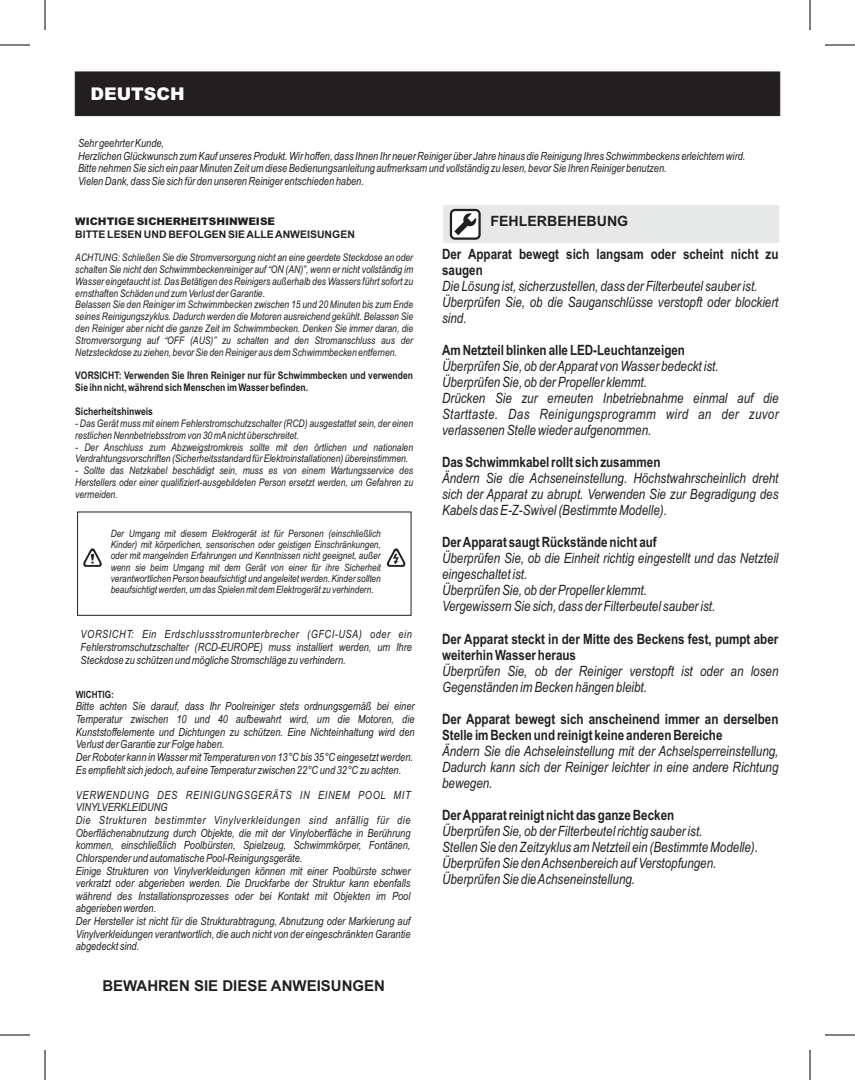
<style>
.page{position:relative;width:855px;height:1080px;background:#fff}
.page>*{position:absolute;margin:0;border:0;box-sizing:border-box;transform-origin:0 0}
.t1{font:900 17.5px "Arial";color:#fff}
.t2{font:700 15px "Arial";color:#231f20}
.t3{font:italic 14.12px/16px "Arial Narrow";color:#231f20}
.t4{font:700 14.12px/16.2px "Arial Narrow";color:#231f20}
.t5{font:700 14.12px "Arial";color:#231f20}
.t6{font:italic 11.25px/12.6px "Arial Narrow";color:#231f20}
.t7{font:italic 10.5px/11.8px "Arial Narrow";color:#231f20}
.t8{font:700 10.5px/12px "Arial Narrow";color:#231f20}
.t9{font:700 10.5px "Arial";color:#231f20}
.t10{font:900 10.5px "Arial";color:#231f20}
.t11{font:italic 10.12px/11.4px "Arial Narrow";color:#231f20;text-align:justify}
.t12{font:700 10px "Arial Narrow";color:#231f20}
</style>
<div class="page">
<div style="left:443px;top:206px;width:335px;height:37px;background:#e7e8e8"></div>
<svg style="left:450px;top:209px;width:31px;height:31px"></svg>
<div style="left:75px;top:72px;width:705px;height:44px;background:#231f20"></div>
<svg style="left:83px;top:548px;width:19px;height:19px"></svg>
<svg style="left:387px;top:548px;width:18px;height:19px"></svg>
<hr style="left:0;top:1035px;width:30px;height:1px;background:#000">
<hr style="left:45px;top:1050px;width:1px;height:30px;background:#000">
<hr style="left:0;top:45px;width:30px;height:1px;background:#000">
<hr style="left:45px;top:0;width:1px;height:30px;background:#000">
<hr style="left:825px;top:45px;width:30px;height:1px;background:#000">
<hr style="left:810px;top:0;width:1px;height:30px;background:#000">
<hr style="left:825px;top:1035px;width:30px;height:1px;background:#000">
<hr style="left:810px;top:1050px;width:1px;height:30px;background:#000">
<h1 class="t1" style="left:90px;top:88px;width:96px">DEUTSCH</h1>
<p class="t6" style="left:78px;top:138px;width:669px">Sehr geehrter Kunde,<br>Herzlichen Glückwunsch zum Kauf unseres Produkt. Wir hoffen, dass Ihnen Ihr neuer Reiniger über Jahre hinaus die Reinigung Ihres Schwimmbeckens erleichtern wird.<br>Bitte nehmen Sie sich ein paar Minuten Zeit um diese Bedienungsanleitung aufmerksam und vollständig zu lesen, bevor Sie Ihren Reiniger benutzen.<br>Vielen Dank, dass Sie sich für den unseren Reiniger entschieden haben.</p>
<p class="t10" style="left:75px;top:218px;width:201px">WICHTIGE SICHERHEITSHINWEISE</p>
<p class="t9" style="left:75px;top:230px;width:281px">BITTE LESEN UND BEFOLGEN SIE ALLE ANWEISUNGEN</p>
<p class="t7" style="left:75px;top:253px;width:339px">ACHTUNG: Schließen Sie die Stromversorgung nicht an eine geerdete Steckdose an oder schalten Sie nicht den Schwimmbeckenreiniger auf “ON (AN)”, wenn er nicht vollständig im Wasser eingetaucht ist. Das Betätigen des Reinigers außerhalb des Wassers führt sofort zu ernsthaften Schäden und zum Verlust der Garantie.<br>Belassen Sie den Reiniger im Schwimmbecken zwischen 15 und 20 Minuten bis zum Ende seines Reinigungszyklus. Dadurch werden die Motoren ausreichend gekühlt. Belassen Sie den Reiniger aber nicht die ganze Zeit im Schwimmbecken. Denken Sie immer daran, die Stromversorgung auf “OFF (AUS)” zu schalten and den Stromanschluss aus der Netzsteckdose zu ziehen, bevor Sie den Reiniger aus dem Schwimmbecken entfernen.</p>
<p class="t8" style="left:75px;top:371px;width:339px">VORSICHT: Verwenden Sie Ihren Reiniger nur für Schwimmbecken und verwenden<br>Sie ihn nicht, während sich Menschen im Wasser befinden.</p>
<p class="t8" style="left:75px;top:406px;width:79px">Sicherheitshinweis</p>
<p class="t7" style="left:75px;top:418px;width:339px">- Das Gerät muss mit einem Fehlerstromschutzschalter (RCD) ausgestattet sein, der einen restlichen Nennbetriebsstrom von 30 mAnicht überschreitet.</p>
<p class="t7" style="left:75px;top:442px;width:339px">- Der Anschluss zum Abzweigstromkreis sollte mit den örtlichen und nationalen<br>Verdrahtungsvorschriften (Sicherheitsstandard für Elektroinstallationen) übereinstimmen.</p>
<p class="t7" style="left:75px;top:465px;width:339px;text-align:justify">- Sollte das Netzkabel beschädigt sein, muss es von einem Wartungsservice des Herstellers oder einer qualifiziert-ausgebildeten Person ersetzt werden, um Gefahren zu vermeiden.</p>
<p class="t5" style="left:490px;top:216px;width:139px">FEHLERBEHEBUNG</p>
<p class="t4" style="left:442px;top:247px;width:338px">Der Apparat bewegt sich langsam oder scheint nicht zu saugen</p>
<p class="t3" style="left:442px;top:279px;width:338px">Die Lösung ist, sicherzustellen, dass der Filterbeutel sauber ist.<br>Überprüfen Sie, ob die Sauganschlüsse verstopft oder blockiert sind.</p>
<p class="t4" style="left:442px;top:344px;width:244px">Am Netzteil blinken alle LED-Leuchtanzeigen</p>
<p class="t3" style="left:442px;top:360px;width:338px">Überprüfen Sie, ob der Apparat von Wasser bedeckt ist.<br>Überprüfen Sie, ob der Propeller klemmt.<br>Drücken Sie zur erneuten Inbetriebnahme einmal auf die Starttaste. Das Reinigungsprogramm wird an der zuvor verlassenen Stelle wieder aufgenommen.</p>
<p class="t4" style="left:442px;top:456px;width:220px">Das Schwimmkabel rollt sich zusammen</p>
<p class="t3" style="left:442px;top:472px;width:338px;text-align:justify">Ändern Sie die Achseneinstellung. Höchstwahrscheinlich dreht sich der Apparat zu abrupt. Verwenden Sie zur Begradigung des Kabels das E-Z-Swivel (Bestimmte Modelle).</p>
<p class="t4" style="left:442px;top:536px;width:216px">Der Apparat saugt Rückstände nicht auf</p>
<p class="t3" style="left:442px;top:552px;width:338px">Überprüfen Sie, ob die Einheit richtig eingestellt und das Netzteil eingeschaltet ist.<br>Überprüfen Sie, ob der Propeller klemmt.<br>Vergewissern Sie sich, dass der Filterbeutel sauber ist.</p>
<p class="t4" style="left:442px;top:632px;width:338px">Der Apparat steckt in der Mitte des Beckens fest, pumpt aber weiterhin Wasser heraus</p>
<p class="t3" style="left:442px;top:664px;width:338px">Überprüfen Sie, ob der Reiniger verstopft ist oder an losen<br>Gegenständen im Becken hängen bleibt.</p>
<p class="t4" style="left:442px;top:712px;width:338px">Der Apparat bewegt sich anscheinend immer an derselben<br>Stelle im Becken und reinigt keine anderen Bereiche</p>
<p class="t3" style="left:442px;top:745px;width:338px;text-align:justify">Ändern Sie die Achseleinstellung mit der Achselsperreinstellung, Dadurch kann sich der Reiniger leichter in eine andere Richtung bewegen.</p>
<p class="t4" style="left:442px;top:809px;width:234px">Der Apparat reinigt nicht das ganze Becken</p>
<p class="t3" style="left:442px;top:825px;width:317px">Überprüfen Sie, ob der Filterbeutel richtig sauber ist.<br>Stellen Sie den Zeitzyklus am Netzteil ein (Bestimmte Modelle).<br>Überprüfen Sie den Achsenbereich auf Verstopfungen.<br>Überprüfen Sie die Achseneinstellung.</p>
<p class="t11" style="left:111px;top:528px;width:272px">Der Umgang mit diesem Elektrogerät ist für Personen (einschließlich Kinder) mit körperlichen, sensorischen oder geistigen Einschränkungen, oder mit mangelnden Erfahrungen und Kenntnissen nicht geeignet, außer wenn sie beim Umgang mit dem Gerät von einer für ihre Sicherheit verantwortlichen Person beaufsichtigt und angeleitet werden. Kinder sollten beaufsichtigt werden, um das Spielen mit dem Elektrogerät zu verhindern.</p>
<p class="t6" style="left:81px;top:629px;width:333px;text-align:justify">VORSICHT: Ein Erdschlussstromunterbrecher (GFCI-USA) oder ein Fehlerstromschutzschalter (RCD-EUROPE) muss installiert werden, um Ihre Steckdose zu schützen und mögliche Stromschläge zu verhindern.</p>
<p class="t12" style="left:76px;top:691px;width:40px">WICHTIG:</p>
<p class="t6" style="left:76px;top:701px;width:340px">Bitte achten Sie darauf, dass Ihr Poolreiniger stets ordnungsgemäß bei einer Temperatur zwischen 10 und 40 aufbewahrt wird, um die Motoren, die Kunststoffelemente und Dichtungen zu schützen. Eine Nichteinhaltung wird den Verlust der Garantie zur Folge haben.<br>Der Roboter kann in Wasser mit Temperaturen von 13°C bis 35°C eingesetzt werden.<br>Es empfiehlt sich jedoch, auf eine Temperatur zwischen 22°C und 32°C zu achten.</p>
<p class="t6" style="left:76px;top:789px;width:336px">VERWENDUNG DES REINIGUNGSGERÄTS IN EINEM POOL MIT VINYLVERKLEIDUNG<br>Die Strukturen bestimmter Vinylverkleidungen sind anfällig für die Oberflächenabnutzung durch Objekte, die mit der Vinyloberfläche in Berührung kommen, einschließlich Poolbürsten, Spielzeug, Schwimmkörper, Fontänen, Chlorspender und automatische Pool-Reinigungsgeräte.<br>Einige Strukturen von Vinylverkleidungen können mit einer Poolbürste schwer verkratzt oder abgerieben werden. Die Druckfarbe der Struktur kann ebenfalls während des Installationsprozesses oder bei Kontakt mit Objekten im Pool abgerieben werden.<br>Der Hersteller ist nicht für die Strukturabtragung, Abnutzung oder Markierung auf Vinylverkleidungen verantwortlich, die auch nicht von der eingeschränkten Garantie abgedeckt sind.</p>
<h2 class="t2" style="left:102px;top:980px;width:284px">BEWAHREN SIE DIESE ANWEISUNGEN</h2>
</div>
